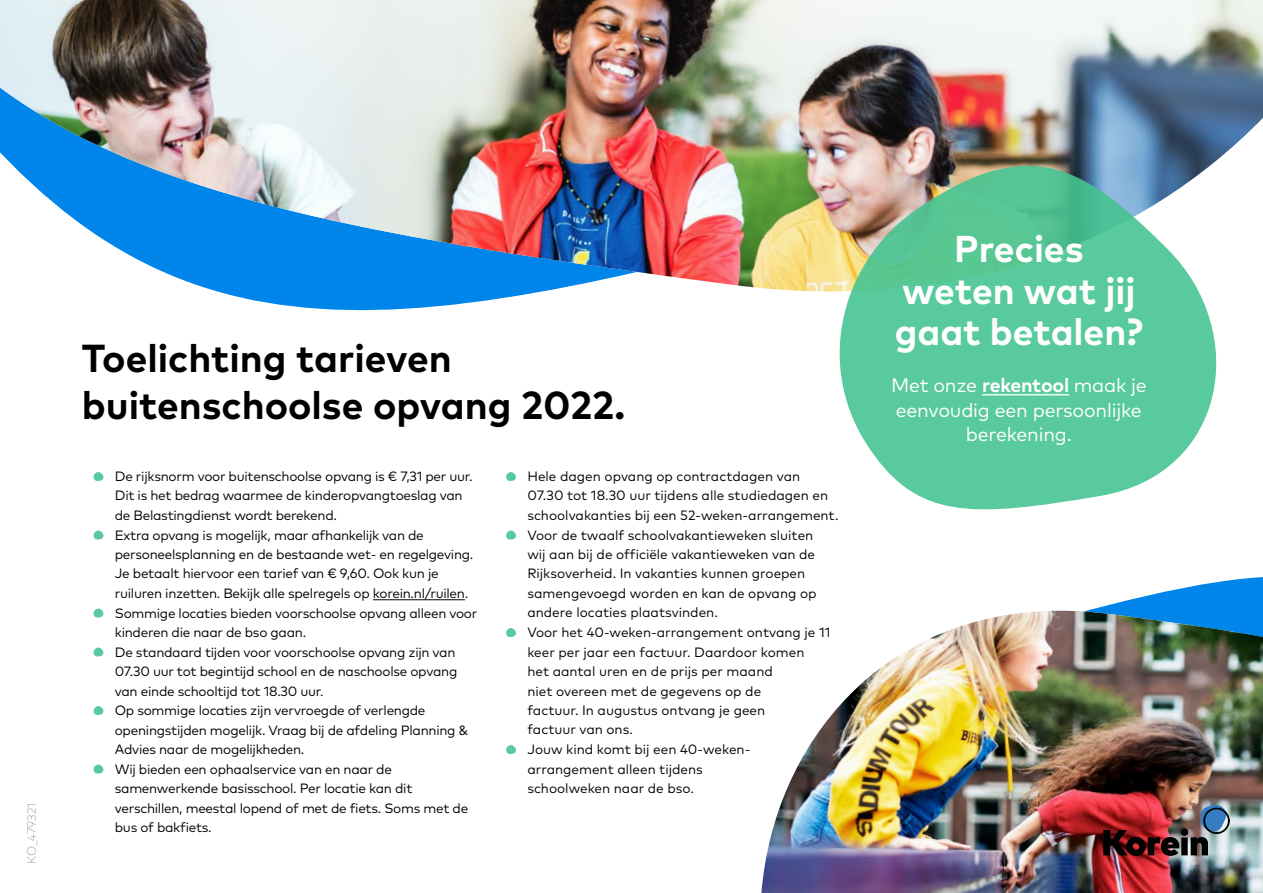
<style>
.page{position:relative;width:1263px;height:893px;background:#fff}
.page>*{position:absolute;margin:0;border:0;box-sizing:border-box;transform-origin:0 0}
.t1{font:700 39px/46.8px "Mark OT";color:#000}
.t2{font:700 37.35px/41.5px "Mark OT";color:#fff;text-align:center}
.t3{font:19.5px/24.3px "Mark OT";letter-spacing:-.01em;color:#fff;text-align:center}
.t4{font:13.5px/19.5px "Mark OT";letter-spacing:-.02em;color:#020203}
.t5{font:13.5px/19.5px "Mark OT";color:#020203}
.s1{font-weight:700}
</style>
<div class="page">
<img style="left:0;top:0;width:1263px;height:311px">
<svg style="left:1051px;top:577px;width:212px;height:34px"></svg>
<img style="left:761px;top:611px;width:502px;height:282px">
<img style="left:1103px;top:805px;width:127px;height:51px">
<hr style="left:373px;top:599px;width:92px;height:1px;background:#020203">
<svg style="left:93px;top:472px;width:11px;height:9px"></svg>
<svg style="left:93px;top:530px;width:11px;height:10px"></svg>
<svg style="left:93px;top:608px;width:11px;height:10px"></svg>
<svg style="left:93px;top:647px;width:11px;height:10px"></svg>
<svg style="left:93px;top:706px;width:11px;height:9px"></svg>
<svg style="left:93px;top:764px;width:11px;height:10px"></svg>
<svg style="left:815px;top:133px;width:434px;height:377px;fill:#58ca9d"></svg>
<hr style="left:982px;top:394px;width:87px;height:1px;background:#fff">
<svg style="left:506px;top:472px;width:10px;height:9px"></svg>
<svg style="left:506px;top:530px;width:10px;height:10px"></svg>
<svg style="left:506px;top:628px;width:10px;height:9px"></svg>
<svg style="left:506px;top:745px;width:10px;height:9px"></svg>
<h1 class="t1" style="left:82px;top:334px;width:545px">Toelichting tarieven buitenschoolse opvang 2022.</h1>
<p class="t4" style="left:115px;top:466px;width:364px">De rijksnorm voor buitenschoolse opvang is € 7,31 per uur.<br>Dit is het bedrag waarmee de kinderopvangtoeslag van de Belastingdienst wordt berekend.<br>Extra opvang is mogelijk, maar afhankelijk van de personeelsplanning en de bestaande wet- en regelgeving.<br>Je betaalt hiervoor een tarief van € 9,60. Ook kun je ruiluren inzetten. Bekijk alle spelregels op korein.nl/ruilen.<br>Sommige locaties bieden voorschoolse opvang alleen voor kinderen die naar de bso gaan.<br>De standaard tijden voor voorschoolse opvang zijn van 07.30 uur tot begintijd school en de naschoolse opvang van einde schooltijd tot 18.30 uur.<br>Op sommige locaties zijn vervroegde of verlengde openingstijden mogelijk. Vraag bij de afdeling Planning &amp; Advies naar de mogelijkheden.<br>Wij bieden een ophaalservice van en naar de samenwerkende basisschool. Per locatie kan dit verschillen, meestal lopend of met de fiets. Soms met de bus of bakfiets.</p>
<p class="t5" style="left:527px;top:466px;width:313px">Hele dagen opvang op contractdagen van 07.30 tot 18.30 uur tijdens alle studiedagen en schoolvakanties bij een 52-weken-arrangement.<br>Voor de twaalf schoolvakantieweken sluiten<br>wij aan bij de officiële vakantieweken van de Rijksoverheid. In vakanties kunnen groepen samengevoegd worden en kan de opvang op andere locaties plaatsvinden.<br>Voor het 40-weken-arrangement ontvang je 11 keer per jaar een factuur. Daardoor komen<br>het aantal uren en de prijs per maand<br>niet overeen met de gegevens op de<br>factuur. In augustus ontvang je geen<br>factuur van ons.<br>Jouw kind komt bij een 40-weken&shy;arrangement alleen tijdens<br>schoolweken naar de bso.</p>
<h2 class="t2" style="left:895px;top:227px;width:250px">Precies weten wat jij gaat betalen?</h2>
<h3 class="t3" style="left:891px;top:373px;width:257px">Met onze <span class="s1">rekentool</span> maak je eenvoudig een persoonlijke berekening.</h3>
</div>
